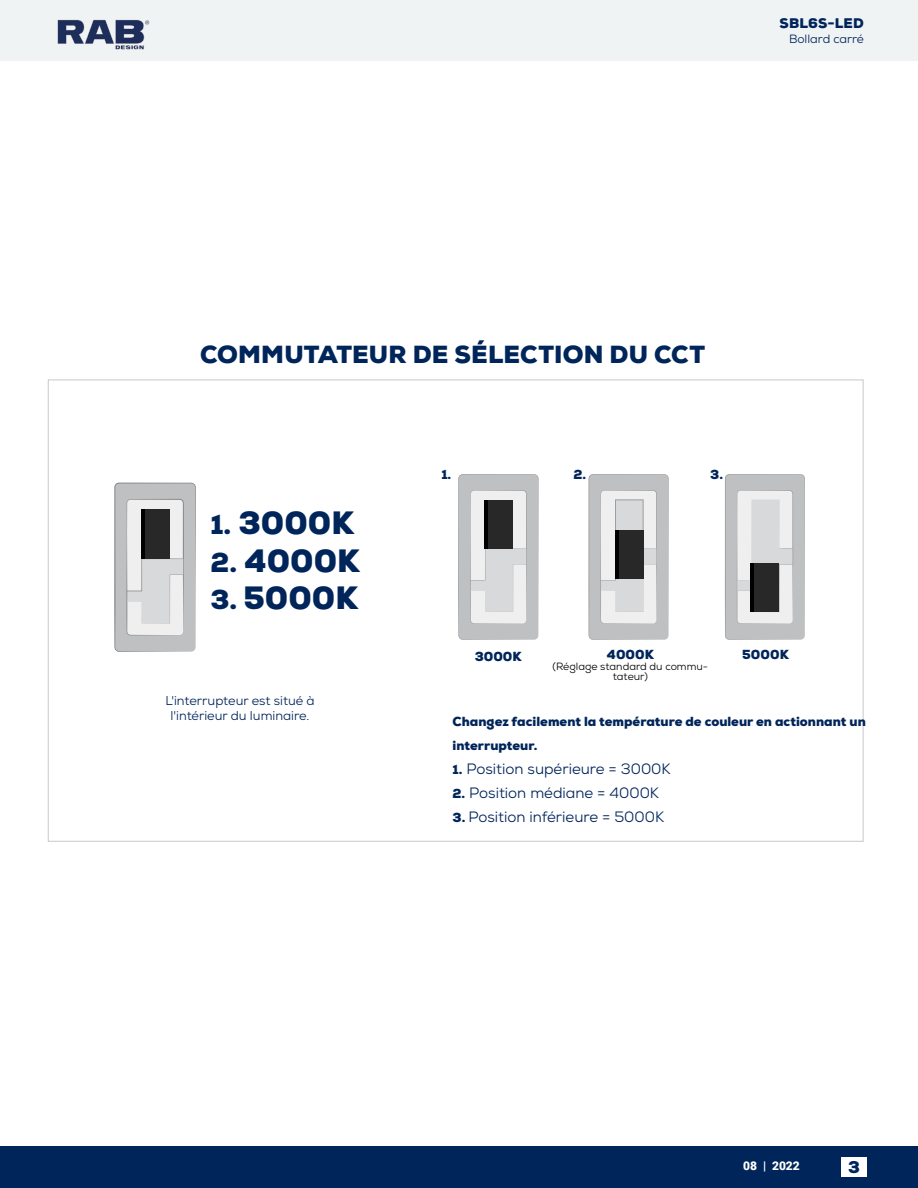
<style>
.page{position:relative;width:918px;height:1188px;background:#fff}
.page>*{position:absolute;margin:0;border:0;box-sizing:border-box;transform-origin:0 0}
.t1{font:900 31.35px "Nexa";color:#00255a}
.t2{font:900 24px "Nexa";letter-spacing:.01em;color:#00255a}
.t3{font:900 16.5px "Nexa";color:#00255a}
.t4{font:15px "Nexa";color:#00255a}
.t5{font:900 13.5px "Nexa";letter-spacing:.015em;color:#00255a}
.t6{font:900 12.75px/24.3px "Nexa";color:#00255a}
.t7{font:12.75px/15px "Nexa";color:#00255a;text-align:center}
.t8{font:12px "Nexa";color:#00255a}
.t9{font:900 12px "Roboto";color:#fff}
.t10{font:10.5px/10.5px "Nexa";color:#000;text-align:center}
.s1{font-size:26.7px}
.s2{font-weight:900;font-size:12.75px}
</style>
<div class="page">
<div style="left:0;top:1147px;width:918px;height:41px;background:#00255a"></div>
<div style="left:0;top:0;width:918px;height:60px;background:#f0f3f4"></div>
<img style="left:57px;top:19px;width:93px;height:31px">
<div style="left:841px;top:1158px;width:26px;height:19px;background:#fff"></div>
<svg style="left:114px;top:483px;width:82px;height:169px"></svg>
<div style="left:141px;top:509px;width:25px;height:50px;background:#000"></div>
<div style="left:145px;top:509px;width:25px;height:50px;background:#292829"></div>
<svg style="left:458px;top:474px;width:80px;height:166px"></svg>
<div style="left:485px;top:500px;width:24px;height:49px;background:linear-gradient(to bottom,#000,#000)"></div>
<div style="left:489px;top:500px;width:24px;height:49px;background:#292829"></div>
<svg style="left:589px;top:474px;width:80px;height:166px"></svg>
<svg style="left:725px;top:474px;width:80px;height:166px"></svg>
<div style="left:615px;top:530px;width:25px;height:49px;background:#000"></div>
<div style="left:619px;top:530px;width:25px;height:49px;background:#292829"></div>
<div style="left:750px;top:563px;width:25px;height:49px;background:#000"></div>
<div style="left:754px;top:563px;width:25px;height:49px;background:#292829"></div>
<p class="t5" style="left:780px;top:14px;width:86px">SBL6S-LED</p>
<p class="t8" style="left:789px;top:31px;width:76px">Bollard carré</p>
<h2 class="t2" style="left:200px;top:339px;width:507px">COMMUTATEUR DE SÉLECTION DU CCT</h2>
<h1 class="t1" style="left:210px;top:502px;width:145px"><span class="s1">1.</span> 3000K</h1>
<h1 class="t1" style="left:210px;top:540px;width:151px"><span class="s1">2.</span> 4000K</h1>
<h1 class="t1" style="left:210px;top:577px;width:149px"><span class="s1">3.</span> 5000K</h1>
<p class="t6" style="left:441px;top:462px;width:11px">1.</p>
<p class="t6" style="left:574px;top:462px;width:14px">2.</p>
<p class="t6" style="left:710px;top:462px;width:14px">3.</p>
<p class="t6" style="left:475px;top:645px;width:49px">3000K</p>
<p class="t6" style="left:607px;top:643px;width:48px">4000K</p>
<p class="t10" style="left:553px;top:661px;width:157px">(Réglage standard du commu&shy;tateur)</p>
<p class="t6" style="left:742px;top:642px;width:48px">5000K</p>
<p class="t7" style="left:165px;top:694px;width:151px">L'interrupteur est situé à l'intérieur du luminaire.</p>
<p class="t6" style="left:453px;top:709px;width:415px">Changez facilement la température de couleur en actionnant un interrupteur.</p>
<p class="t4" style="left:453px;top:759px;width:220px"><span class="s2">1.</span> Position supérieure = 3000K</p>
<p class="t4" style="left:453px;top:783px;width:208px"><span class="s2">2.</span> Position médiane = 4000K</p>
<p class="t4" style="left:453px;top:808px;width:213px"><span class="s2">3.</span> Position inférieure = 5000K</p>
<p class="t9" style="left:743px;top:1158px;width:58px">08 | 2022</p>
<p class="t3" style="left:848px;top:1156px;width:13px">3</p>
</div>
